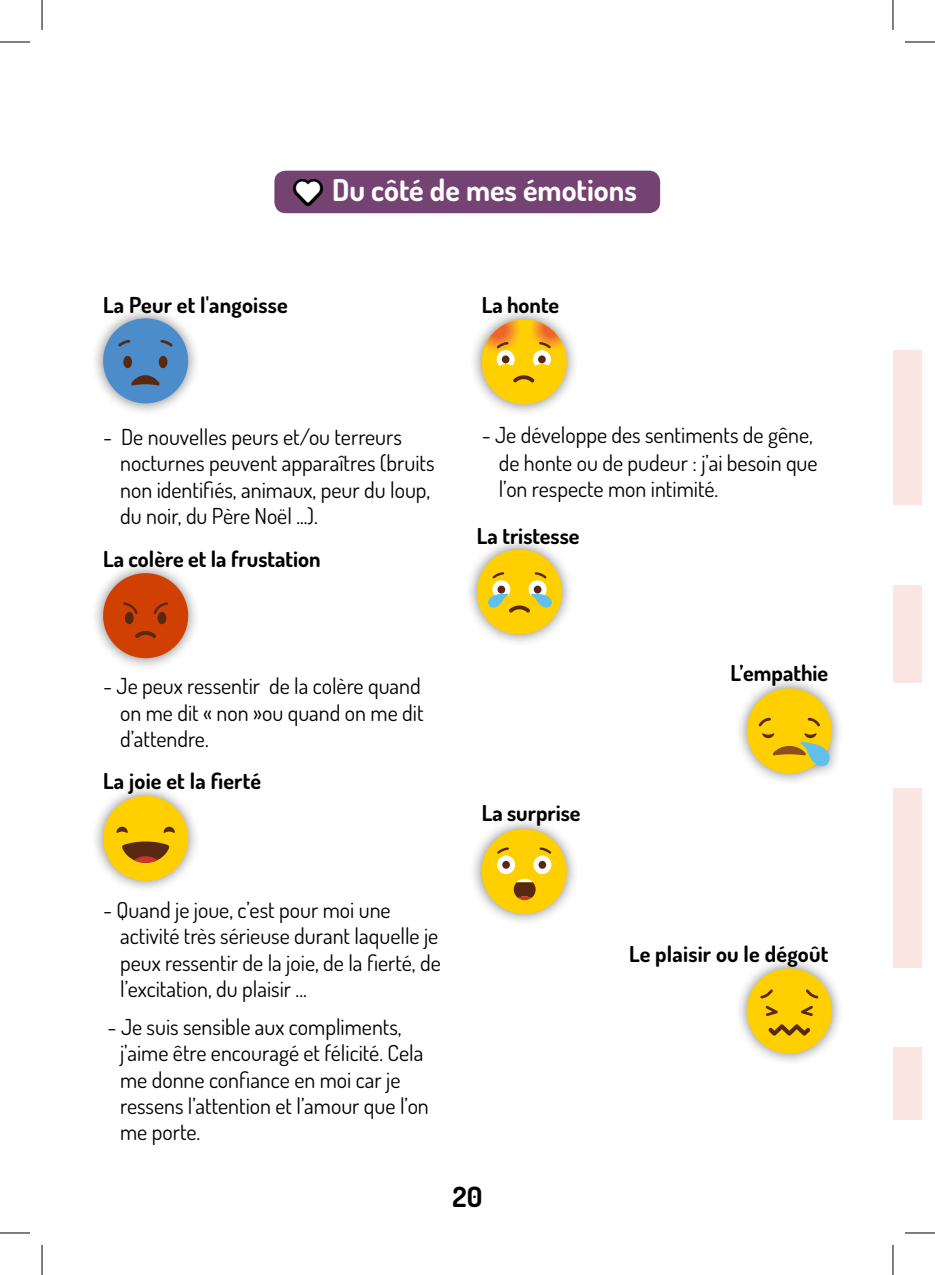
<style>
.page{position:relative;width:935px;height:1275px;background:#fff}
.page>*{position:absolute;margin:0;border:0;box-sizing:border-box;transform-origin:0 0}
.t1{font:700 30px "Dosis";color:#fff}
.t2{font:700 28px "Dosis";color:#000}
.t3{font:22px/26.4px "Dosis";color:#000}
.t4{font:700 22px "Dosis";color:#000}
</style>
<div class="page">
<div style="left:892px;top:350px;width:29px;height:155px;background:#fce6e4"></div>
<div style="left:892px;top:787px;width:29px;height:180px;background:#fce6e4"></div>
<div style="left:892px;top:585px;width:29px;height:98px;background:#fce6e4"></div>
<div style="left:892px;top:1047px;width:29px;height:72px;background:#fce6e4"></div>
<div style="left:469px;top:816px;width:110px;height:110px;background:#000;opacity:.5"></div>
<div style="left:481px;top:829px;width:85px;height:85px;background:#ffcf00;border-radius:50%"></div>
<svg style="left:513px;top:878px;width:22px;height:20px"></svg>
<svg style="left:518px;top:896px;width:13px;height:4px"></svg>
<svg style="left:497px;top:847px;width:12px;height:6px"></svg>
<svg style="left:539px;top:847px;width:12px;height:6px"></svg>
<svg style="left:533px;top:855px;width:18px;height:19px"></svg>
<div style="left:538px;top:861px;width:8px;height:7px;background:#572912;border-radius:50%"></div>
<svg style="left:497px;top:855px;width:18px;height:19px"></svg>
<div style="left:502px;top:861px;width:8px;height:7px;background:#572912;border-radius:50%"></div>
<div style="left:464px;top:537px;width:110px;height:110px;background:#000;opacity:.5"></div>
<div style="left:477px;top:549px;width:85px;height:85px;background:#ffcf00;border-radius:50%"></div>
<svg style="left:492px;top:572px;width:12px;height:6px"></svg>
<svg style="left:534px;top:572px;width:12px;height:6px"></svg>
<svg style="left:528px;top:580px;width:18px;height:19px"></svg>
<div style="left:533px;top:585px;width:8px;height:8px;background:#572912;border-radius:50%"></div>
<div style="left:492px;top:580px;width:18px;height:19px;background:#fff;border-radius:50%"></div>
<div style="left:497px;top:585px;width:8px;height:8px;background:#572912;border-radius:50%"></div>
<svg style="left:488px;top:593px;width:64px;height:20px"></svg>
<div style="left:734px;top:676px;width:110px;height:110px;background:#000;opacity:.5"></div>
<div style="left:746px;top:688px;width:85px;height:85px;background:#ffcf00;border-radius:50%"></div>
<svg style="left:758px;top:717px;width:12px;height:9px"></svg>
<svg style="left:807px;top:718px;width:13px;height:8px"></svg>
<svg style="left:762px;top:733px;width:68px;height:33px"></svg>
<div style="left:91px;top:306px;width:110px;height:110px;background:#000;opacity:.5"></div>
<div style="left:103px;top:318px;width:85px;height:85px;background:#4d8cca;border-radius:43px"></div>
<svg style="left:118px;top:340px;width:12px;height:6px"></svg>
<svg style="left:160px;top:340px;width:13px;height:6px"></svg>
<div style="left:123px;top:356px;width:9px;height:12px;background:#572912;border-radius:50%"></div>
<div style="left:159px;top:356px;width:8px;height:12px;background:#572912;border-radius:50%"></div>
<svg style="left:131px;top:375px;width:29px;height:11px"></svg>
<div style="left:734px;top:956px;width:110px;height:110px;background:#000;opacity:.5"></div>
<div style="left:746px;top:968px;width:85px;height:85px;background:#ffcf00;border-radius:50%"></div>
<svg style="left:801px;top:1005px;width:12px;height:11px"></svg>
<svg style="left:765px;top:1005px;width:12px;height:11px"></svg>
<svg style="left:806px;top:989px;width:12px;height:9px"></svg>
<svg style="left:760px;top:989px;width:12px;height:9px"></svg>
<svg style="left:768px;top:1024px;width:42px;height:11px"></svg>
<div style="left:91px;top:561px;width:110px;height:110px;background:#000;opacity:.5"></div>
<div style="left:103px;top:573px;width:85px;height:85px;background:#d14003;border-radius:50%"></div>
<div style="left:125px;top:612px;width:9px;height:12px;background:#572912;border-radius:50%"></div>
<div style="left:158px;top:612px;width:8px;height:12px;background:#572912;border-radius:50%"></div>
<svg style="left:123px;top:602px;width:15px;height:12px"></svg>
<svg style="left:154px;top:602px;width:14px;height:12px"></svg>
<svg style="left:135px;top:631px;width:21px;height:7px"></svg>
<div style="left:469px;top:307px;width:110px;height:110px;background:#000;opacity:.5"></div>
<div style="left:481px;top:319px;width:85px;height:85px;background:#ffcf00;border-radius:50%"></div>
<svg style="left:513px;top:375px;width:21px;height:8px"></svg>
<svg style="left:483px;top:319px;width:82px;height:35px"></svg>
<svg style="left:533px;top:350px;width:18px;height:19px"></svg>
<div style="left:538px;top:355px;width:7px;height:8px;background:#572912;border-radius:50%"></div>
<svg style="left:496px;top:350px;width:18px;height:19px"></svg>
<div style="left:502px;top:355px;width:7px;height:8px;background:#572912;border-radius:50%"></div>
<div style="left:532px;top:364px;width:20px;height:14px;background:#ffcf00;border-radius:50%"></div>
<div style="left:496px;top:364px;width:20px;height:14px;background:#ffcf00;border-radius:50%"></div>
<div style="left:91px;top:783px;width:110px;height:110px;background:#000;opacity:.5"></div>
<div style="left:103px;top:796px;width:85px;height:85px;background:#ffcf00;border-radius:50%"></div>
<svg style="left:163px;top:826px;width:12px;height:7px"></svg>
<svg style="left:116px;top:826px;width:12px;height:7px"></svg>
<svg style="left:122px;top:841px;width:47px;height:22px"></svg>
<svg style="left:134px;top:856px;width:23px;height:7px"></svg>
<div style="left:274px;top:171px;width:386px;height:42px;background:#744372;border-radius:11px"></div>
<hr style="left:0;top:42px;width:30px;height:1px;background:#000">
<hr style="left:904px;top:42px;width:30px;height:1px;background:#000">
<hr style="left:0;top:1232px;width:30px;height:1px;background:#000">
<hr style="left:904px;top:1232px;width:30px;height:1px;background:#000">
<hr style="left:42px;top:0;width:1px;height:30px;background:#000">
<hr style="left:42px;top:1245px;width:1px;height:30px;background:#000">
<hr style="left:892px;top:0;width:1px;height:30px;background:#000">
<hr style="left:892px;top:1245px;width:1px;height:30px;background:#000">
<svg style="left:293px;top:179px;width:30px;height:27px"></svg>
<p class="t4" style="left:103px;top:290px;width:186px">La Peur et l'angoisse</p>
<h1 class="t1" style="left:332px;top:171px;width:306px">Du côté de mes émotions</h1>
<p class="t4" style="left:481px;top:290px;width:79px">La honte</p>
<p class="t3" style="left:120px;top:423px;width:316px;text-indent:-17px">- De nouvelles peurs et/ou terreurs nocturnes peuvent apparaîtres (bruits non identifiés, animaux, peur du loup, du noir, du Père Noël ...).</p>
<p class="t4" style="left:103px;top:544px;width:219px">La colère et la frustation</p>
<p class="t3" style="left:498px;top:420px;width:320px;line-height:27.2px;text-indent:-17px">- Je développe des sentiments de gêne, de honte ou de pudeur : j’ai besoin que l’on respecte mon intimité.</p>
<p class="t4" style="left:477px;top:522px;width:104px">La tristesse</p>
<p class="t3" style="left:120px;top:672px;width:305px;text-indent:-17px">- Je peux ressentir de la colère quand on me dit « non »ou quand on me dit d’attendre.</p>
<p class="t4" style="left:103px;top:767px;width:159px">La joie et la fierté</p>
<p class="t4" style="left:481px;top:799px;width:100px">La surprise</p>
<p class="t3" style="left:120px;top:896px;width:322px;text-indent:-17px">- Quand je joue, c’est pour moi une activité très sérieuse durant laquelle je peux ressentir de la joie, de la fierté, de l’excitation, du plaisir ...</p>
<p class="t3" style="left:120px;top:1013px;width:310px;text-indent:-13px">- Je suis sensible aux compliments, j’aime être encouragé et félicité. Cela me donne confiance en moi car je ressens l’attention et l’amour que l’on me porte.</p>
<p class="t2" style="left:452px;top:1178px;width:31px">20</p>
<p class="t4" style="left:730px;top:658px;width:99px">L’empathie</p>
<p class="t4" style="left:629px;top:939px;width:201px">Le plaisir ou le dégoût</p>
</div>
